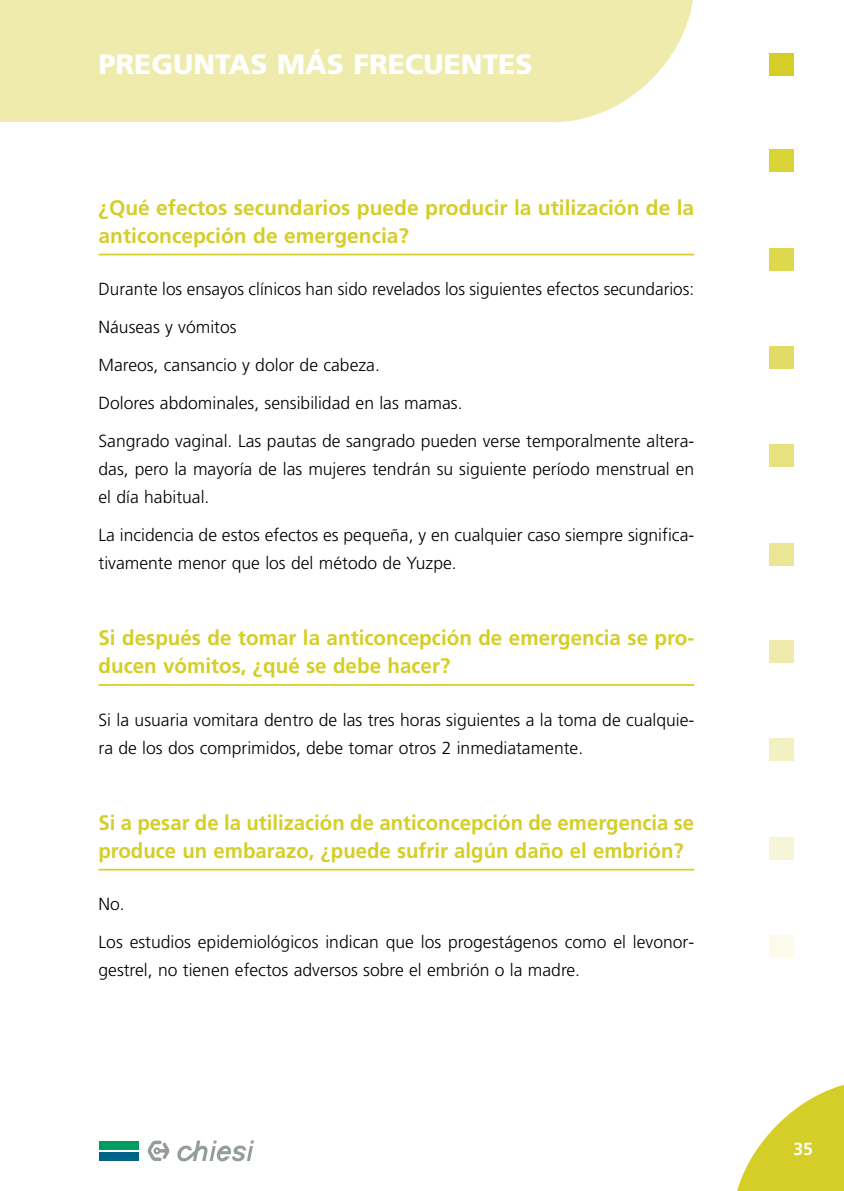
<style>
.page{position:relative;width:844px;height:1191px;background:#fff}
.page>*{position:absolute;margin:0;border:0;box-sizing:border-box;transform-origin:0 0}
.t1{font:900 28px "Frutiger";color:#fff}
.t2{font:700 21px/28px "Frutiger";color:#d5ce28}
.t3{font:300 17.5px/38px "Frutiger";color:#000}
.t4{font:700 17.5px "Frutiger";color:#fff}
</style>
<div class="page">
<svg style="left:737px;top:1085px;width:106px;height:106px"></svg>
<hr style="left:98px;top:254px;width:596px;height:1px;background:#d5ce28">
<hr style="left:98px;top:684px;width:596px;height:2px;background:#d5ce28">
<hr style="left:98px;top:868px;width:596px;height:2px;background:#d5ce28">
<div style="left:769px;top:640px;width:24px;height:23px;background:#efebac"></div>
<div style="left:769px;top:543px;width:24px;height:22px;background:#eae696"></div>
<div style="left:769px;top:444px;width:24px;height:23px;background:#e7e17f"></div>
<div style="left:769px;top:346px;width:24px;height:23px;background:#e2dc66"></div>
<div style="left:769px;top:248px;width:24px;height:23px;background:#ded84e"></div>
<div style="left:769px;top:149px;width:24px;height:23px;background:#d9d336"></div>
<div style="left:769px;top:53px;width:24px;height:23px;background:#d5ce28"></div>
<div style="left:769px;top:934px;width:24px;height:23px;background:#fcfaeb"></div>
<div style="left:769px;top:837px;width:24px;height:22px;background:#f7f5d7"></div>
<div style="left:769px;top:738px;width:24px;height:23px;background:#f3f1c2"></div>
<div style="left:0;top:0;width:557px;height:122px;background:#efebac"></div>
<svg style="left:557px;top:0;width:136px;height:123px"></svg>
<svg style="left:177px;top:1140px;width:77px;height:21px"></svg>
<svg style="left:148px;top:1140px;width:21px;height:21px"></svg>
<div style="left:99px;top:1141px;width:39px;height:8px;background:#009d63"></div>
<div style="left:99px;top:1152px;width:39px;height:8px;background:#00638a"></div>
<h1 class="t1" style="left:98px;top:53px;width:435px">PREGUNTAS MÁS FRECUENTES</h1>
<p class="t2" style="left:98px;top:195px;width:597px">¿Qué efectos secundarios puede producir la utilización de la anticoncepción de emergencia?</p>
<p class="t3" style="left:98px;top:272px;width:597px">Durante los ensayos clínicos han sido revelados los siguientes efectos secundarios:<br>Náuseas y vómitos<br>Mareos, cansancio y dolor de cabeza.<br>Dolores abdominales, sensibilidad en las mamas.<br>Sangrado vaginal. Las pautas de sangrado pueden verse temporalmente altera-</p>
<p class="t3" style="left:98px;top:456px;width:597px;line-height:28px">das, pero la mayoría de las mujeres tendrán su siguiente período menstrual en el día habitual.</p>
<p class="t3" style="left:98px;top:522px;width:597px;line-height:28px">La incidencia de estos efectos es pequeña, y en cualquier caso siempre significa&shy;tivamente menor que los del método de Yuzpe.</p>
<p class="t2" style="left:98px;top:625px;width:597px">Si después de tomar la anticoncepción de emergencia se pro&shy;ducen vómitos, ¿qué se debe hacer?</p>
<p class="t3" style="left:98px;top:707px;width:597px;line-height:28px">Si la usuaria vomitara dentro de las tres horas siguientes a la toma de cualquie&shy;ra de los dos comprimidos, debe tomar otros 2 inmediatamente.</p>
<p class="t2" style="left:98px;top:810px;width:597px">Si a pesar de la utilización de anticoncepción de emergencia se produce un embarazo, ¿puede sufrir algún daño el embrión?</p>
<p class="t3" style="left:98px;top:886px;width:597px">No.<br>Los estudios epidemiológicos indican que los progestágenos como el levonor-</p>
<p class="t3" style="left:98px;top:952px;width:483px">gestrel, no tienen efectos adversos sobre el embrión o la madre.</p>
<p class="t4" style="left:793px;top:1141px;width:21px">35</p>
</div>
